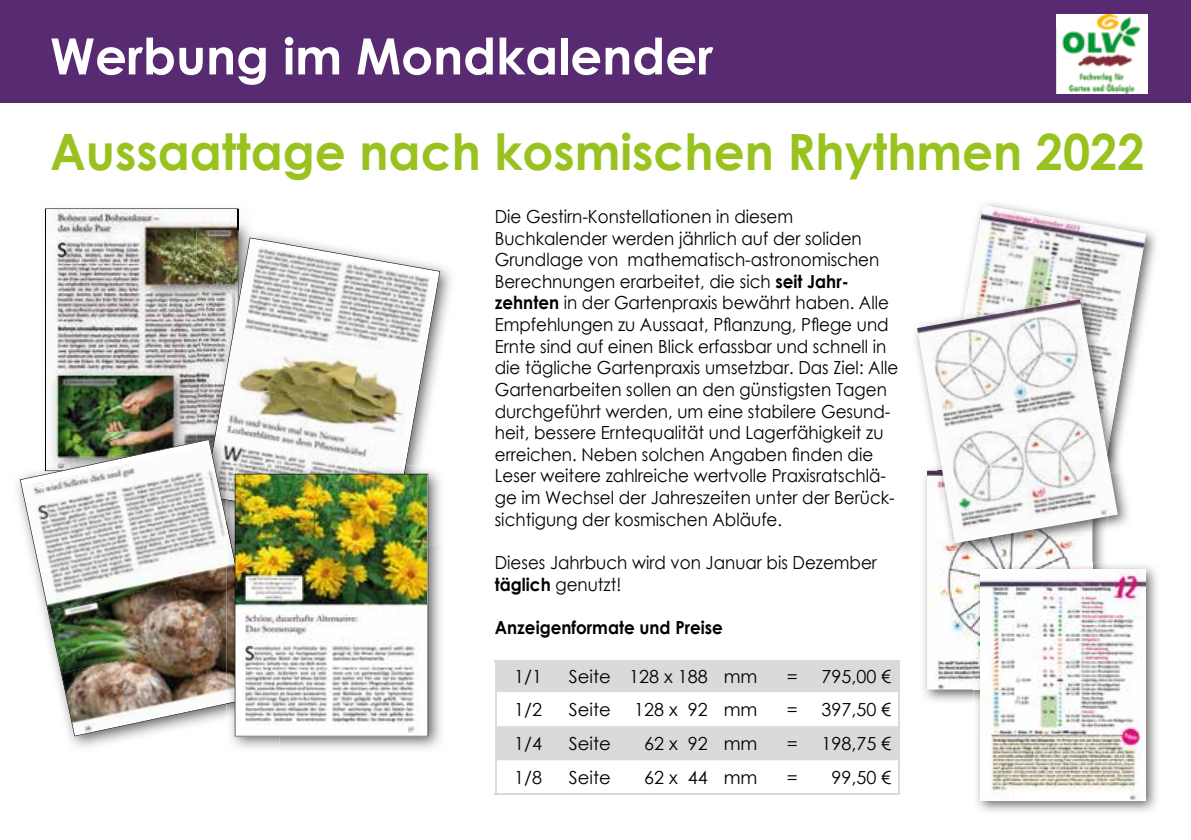
<style>
.page{position:relative;width:1191px;height:840px;background:#fff}
.page>*{position:absolute;margin:0;border:0;box-sizing:border-box;transform-origin:0 0}
.t1{font:700 50px "Century Gothic";color:#99c21f}
.t2{font:700 50px "Century Gothic";color:#fff}
.t3{font:18px/21.6px "Century Gothic";color:#000;scale:.93 1}
.t4{font:18px "Century Gothic";color:#000}
.t5{font:700 18px "Century Gothic";color:#000;scale:.93 1}
.s1{font-weight:700}
</style>
<div class="page">
<div style="left:0;top:0;width:1191px;height:102px;background:#582a71"></div>
<img style="left:1056px;top:14px;width:91px;height:79px">
<svg style="left:496px;top:660px;width:402px;height:99px"></svg>
<hr style="left:495px;top:659px;width:66px;height:1px;background:#dadada">
<hr style="left:495px;top:660px;width:1px;height:31px;background:#dadada">
<hr style="left:561px;top:659px;width:59px;height:1px;background:#dadada">
<hr style="left:620px;top:659px;width:95px;height:1px;background:#dadada">
<hr style="left:715px;top:659px;width:56px;height:1px;background:#dadada">
<hr style="left:771px;top:659px;width:42px;height:1px;background:#dadada">
<hr style="left:813px;top:659px;width:86px;height:1px;background:#dadada">
<hr style="left:898px;top:660px;width:1px;height:31px;background:#dadada">
<hr style="left:495px;top:691px;width:1px;height:34px;background:#dadada">
<hr style="left:898px;top:691px;width:1px;height:34px;background:#dadada">
<hr style="left:495px;top:725px;width:1px;height:34px;background:#dadada">
<hr style="left:898px;top:725px;width:1px;height:34px;background:#dadada">
<hr style="left:495px;top:759px;width:1px;height:34px;background:#dadada">
<hr style="left:898px;top:759px;width:1px;height:34px;background:#dadada">
<hr style="left:495px;top:793px;width:66px;height:1px;background:#dadada">
<hr style="left:561px;top:793px;width:59px;height:1px;background:#dadada">
<hr style="left:620px;top:793px;width:95px;height:1px;background:#dadada">
<hr style="left:715px;top:793px;width:56px;height:1px;background:#dadada">
<hr style="left:771px;top:793px;width:42px;height:1px;background:#dadada">
<hr style="left:813px;top:793px;width:86px;height:1px;background:#dadada">
<img style="left:45px;top:208px;width:193px;height:223px">
<svg style="left:238px;top:209px;width:1px;height:21px"></svg>
<img style="left:924px;top:556px;width:180px;height:145px">
<img style="left:927px;top:556px;width:165px;height:133px">
<img style="left:977px;top:566px;width:180px;height:246px">
<img style="left:973px;top:562px;width:119px;height:127px">
<img style="left:980px;top:569px;width:165px;height:230px">
<img style="left:965px;top:203px;width:191px;height:177px">
<img style="left:967px;top:205px;width:179px;height:106px">
<img style="left:915px;top:330px;width:213px;height:226px">
<img style="left:964px;top:293px;width:168px;height:165px">
<img style="left:917px;top:299px;width:200px;height:244px">
<img style="left:255px;top:235px;width:196px;height:109px">
<img style="left:239px;top:230px;width:16px;height:7px">
<img style="left:197px;top:230px;width:41px;height:201px">
<svg style="left:204px;top:237px;width:236px;height:228px"></svg>
<img style="left:17px;top:431px;width:180px;height:316px">
<img style="left:37px;top:431px;width:27px;height:8px">
<img style="left:45px;top:431px;width:17px;height:8px">
<img style="left:197px;top:431px;width:15px;height:8px">
<img style="left:226px;top:431px;width:53px;height:34px">
<img style="left:212px;top:431px;width:14px;height:8px">
<img style="left:20px;top:439px;width:244px;height:297px">
<img style="left:279px;top:545px;width:162px;height:204px">
<img style="left:406px;top:465px;width:35px;height:80px">
<img style="left:279px;top:465px;width:123px;height:8px">
<svg style="left:402px;top:465px;width:4px;height:8px"></svg>
<img style="left:226px;top:501px;width:9px;height:20px">
<img style="left:226px;top:465px;width:53px;height:33px">
<svg style="left:221px;top:498px;width:14px;height:3px"></svg>
<img style="left:226px;top:703px;width:53px;height:45px">
<img style="left:226px;top:521px;width:9px;height:182px">
<img style="left:235px;top:473px;width:193px;height:263px">
<h1 class="t2" style="left:50px;top:18px;width:664px">Werbung im Mondkalender</h1>
<h1 class="t1" style="left:50px;top:113px;width:1096px">Aussaattage nach kosmischen Rhythmen 2022</h1>
<p class="t3" style="left:495px;top:205px;width:435px">Die Gestirn-Konstellationen in diesem Buchkalender werden jährlich auf der soliden Grundlage von mathematisch-astronomischen Berechnungen erarbeitet, die sich <span class="s1">seit Jahr&shy;zehnten</span> in der Gartenpraxis bewährt haben. Alle Empfehlungen zu Aussaat, Pflanzung, Pflege und Ernte sind auf einen Blick erfassbar und schnell in die tägliche Gartenpraxis umsetzbar. Das Ziel: Alle Gartenarbeiten sollen an den günstigsten Tagen durchgeführt werden, um eine stabilere Gesund&shy;heit, bessere Erntequalität und Lagerfähigkeit zu erreichen. Neben solchen Angaben finden die Leser weitere zahlreiche wertvolle Praxisratschlä&shy;ge im Wechsel der Jahreszeiten unter der Berück&shy;sichtigung der kosmischen Abläufe.</p>
<p class="t3" style="left:495px;top:551px;width:412px">Dieses Jahrbuch wird von Januar bis Dezember <span class="s1">täglich</span> genutzt!</p>
<p class="t5" style="left:495px;top:613px;width:247px">Anzeigenformate und Preise</p>
<p class="t4" style="left:514px;top:663px;width:29px">1/1</p>
<p class="t4" style="left:569px;top:663px;width:190px">Seite 128 x 188 mm</p>
<p class="t4" style="left:787px;top:663px;width:12px">=</p>
<p class="t4" style="left:821px;top:663px;width:71px">795,00 €</p>
<p class="t4" style="left:514px;top:696px;width:29px">1/2</p>
<p class="t4" style="left:569px;top:696px;width:44px">Seite</p>
<p class="t4" style="left:634px;top:696px;width:125px">128 x 92 mm</p>
<p class="t4" style="left:787px;top:696px;width:12px">=</p>
<p class="t4" style="left:821px;top:696px;width:71px">397,50 €</p>
<p class="t4" style="left:514px;top:730px;width:29px">1/4</p>
<p class="t4" style="left:569px;top:730px;width:44px">Seite</p>
<p class="t4" style="left:644px;top:730px;width:115px">62 x 92 mm</p>
<p class="t4" style="left:787px;top:730px;width:12px">=</p>
<p class="t4" style="left:821px;top:730px;width:71px">198,75 €</p>
<p class="t4" style="left:514px;top:764px;width:29px">1/8</p>
<p class="t4" style="left:569px;top:764px;width:44px">Seite</p>
<p class="t4" style="left:644px;top:764px;width:115px">62 x 44 mm</p>
<p class="t4" style="left:787px;top:764px;width:12px">=</p>
<p class="t4" style="left:831px;top:764px;width:61px">99,50 €</p>
</div>
